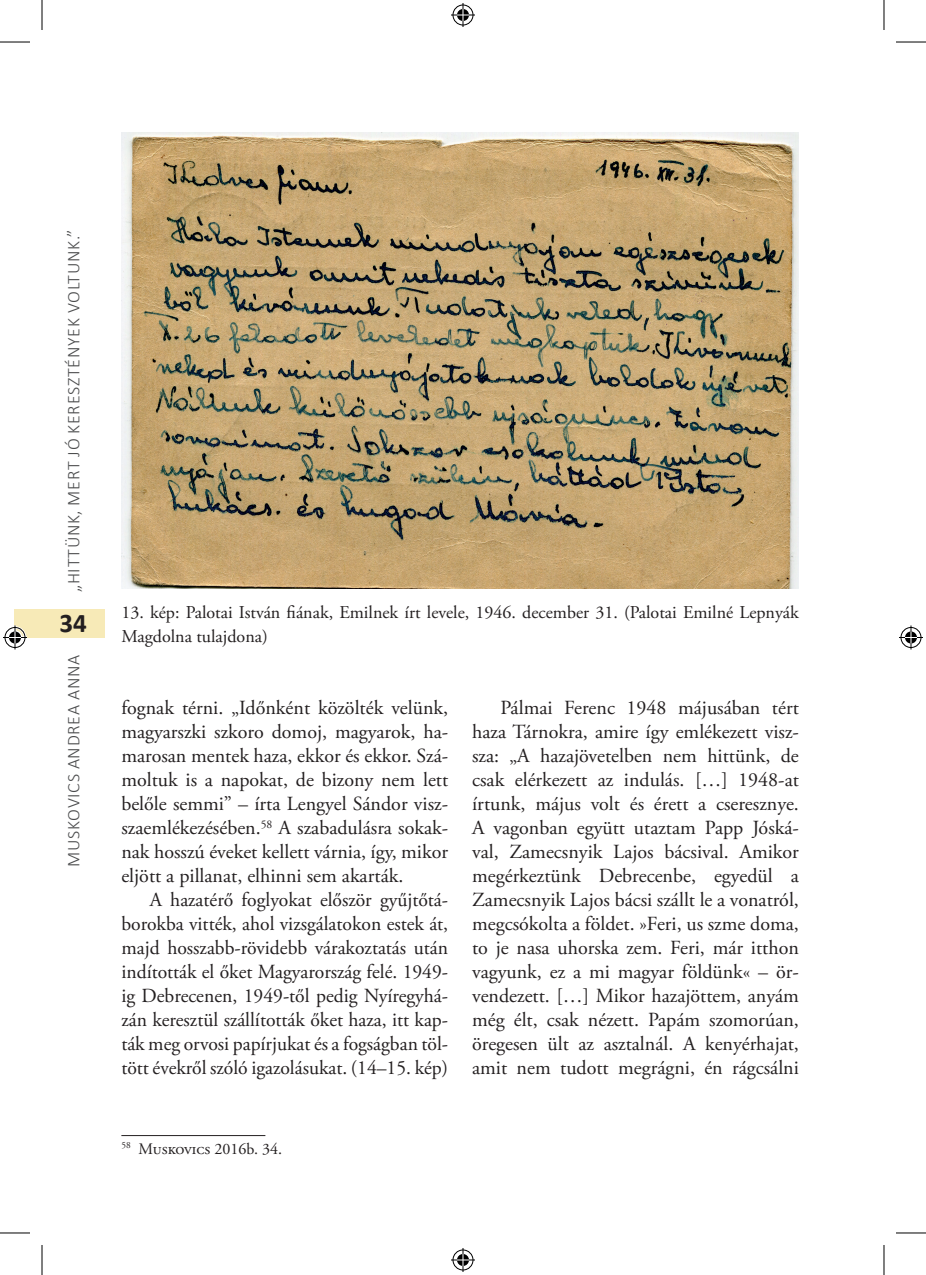
<style>
.page{position:relative;width:926px;height:1275px;background:#fff}
.page>*{position:absolute;margin:0;border:0;box-sizing:border-box;transform-origin:0 0}
.t1{font:700 27px "Calibri";color:#231f20}
.t2{font:20px/24px "Adobe Garamond Pro";color:#231f20;text-align:justify}
.t3{font:18px/24px "Adobe Garamond Pro";color:#231f20}
.t4{font:300 18px "Calibri";letter-spacing:.04em;color:#4b4c4d}
.t5{font:16px "Adobe Garamond Pro";color:#231f20}
</style>
<div class="page">
<div style="left:14px;top:609px;width:90px;height:28px;background:#f7eab7"></div>
<img style="left:121px;top:133px;width:678px;height:456px">
<hr style="left:121px;top:1135px;width:144px;height:1px;background:#231f20">
<hr style="left:0;top:42px;width:30px;height:1px;background:#000">
<hr style="left:896px;top:42px;width:30px;height:1px;background:#000">
<hr style="left:0;top:1232px;width:30px;height:1px;background:#000">
<hr style="left:896px;top:1232px;width:30px;height:1px;background:#000">
<hr style="left:42px;top:0;width:1px;height:30px;background:#000">
<hr style="left:42px;top:1245px;width:1px;height:30px;background:#000">
<hr style="left:884px;top:0;width:1px;height:30px;background:#000">
<hr style="left:884px;top:1245px;width:1px;height:30px;background:#000">
<svg style="left:451px;top:3px;width:24px;height:24px"></svg>
<svg style="left:451px;top:1248px;width:24px;height:24px"></svg>
<svg style="left:3px;top:625px;width:24px;height:24px"></svg>
<svg style="left:899px;top:625px;width:24px;height:24px"></svg>
<p class="t4" style="left:62px;top:592px;width:364px;rotate:-90deg">„HITTÜNK, MERT JÓ KERESZTÉNYEK VOLTUNK.”</p>
<h1 class="t1" style="left:59px;top:604px;width:29px">34</h1>
<p class="t4" style="left:62px;top:866px;width:213px;rotate:-90deg">MUSKOVICS ANDREA ANNA</p>
<p class="t3" style="left:121px;top:601px;width:679px">13. kép: Palotai István fiának, Emilnek írt levele, 1946. december 31. (Palotai Emilné Lepnyák<br>Magdolna tulajdona)</p>
<p class="t2" style="left:121px;top:696px;width:328px">fognak térni. „Időnként közölték velünk, magyarszki szkoro domoj, magyarok, ha&shy;marosan mentek haza, ekkor és ekkor. Szá&shy;moltuk is a napokat, de bizony nem lett belőle semmi” – írta Lengyel Sándor visz&shy;szaemlékezésében.<sup>58</sup> A szabadulásra sokak&shy;nak hosszú éveket kellett várnia, így, mikor eljött a pillanat, elhinni sem akarták.</p>
<p class="t2" style="left:121px;top:888px;width:328px;text-indent:28px">A hazatérő foglyokat először gyűjtőtá&shy;borokba vitték, ahol vizsgálatokon estek át, majd hosszabb-rövidebb várakoztatás után indították el őket Magyarország felé. 1949- ig Debrecenen, 1949-től pedig Nyíregyhá&shy;zán keresztül szállították őket haza, itt kap&shy;ták meg orvosi papírjukat és a fogságban töl&shy;tött évekről szóló igazolásukat. (14–15. kép)</p>
<p class="t2" style="left:472px;top:696px;width:328px;text-indent:28px">Pálmai Ferenc 1948 májusában tért haza Tárnokra, amire így emlékezett visz&shy;sza: „A hazajövetelben nem hittünk, de csak elérkezett az indulás. […] 1948-at írtunk, május volt és érett a cseresznye.<br>A vagonban együtt utaztam Papp Jóská&shy;val, Zamecsnyik Lajos bácsival. Amikor megérkeztünk Debrecenbe, egyedül a Zamecsnyik Lajos bácsi szállt le a vonatról, megcsókolta a földet. »Feri, us szme doma, to je nasa uhorska zem. Feri, már itthon vagyunk, ez a mi magyar földünk« – ör&shy;vendezett. […] Mikor hazajöttem, anyám még élt, csak nézett. Papám szomorúan, öregesen ült az asztalnál. A kenyérhajat, amit nem tudott megrágni, én rágcsálni</p>
<p class="t5" style="left:121px;top:1139px;width:162px"><sup>58</sup> Muskovics 2016b. 34.</p>
</div>
